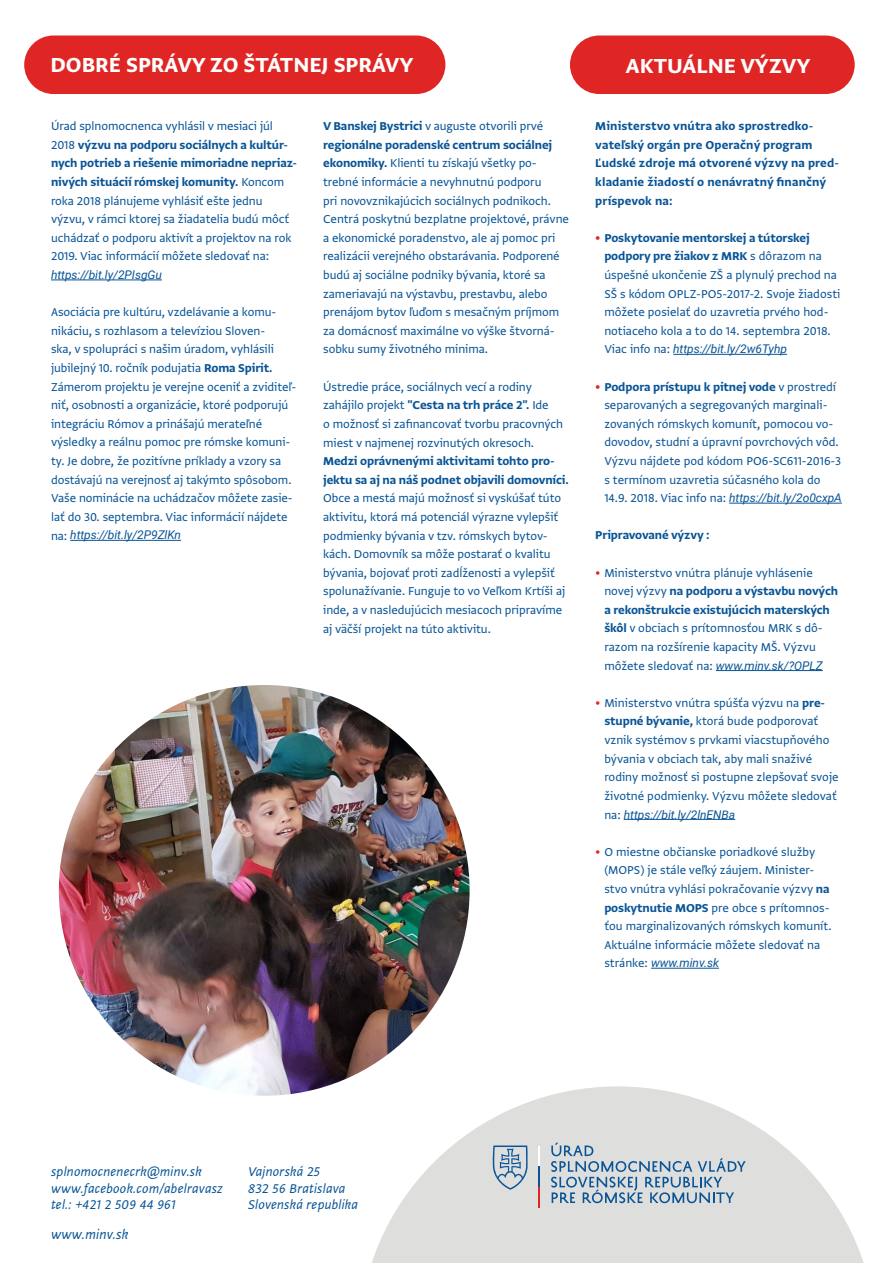
<style>
.page{position:relative;width:893px;height:1263px;background:#fff}
.page>*{position:absolute;margin:0;border:0;box-sizing:border-box;transform-origin:0 0}
.t1{font:24px "Greta Sans Pro Bld";color:#fff}
.t2{font:italic 15.6px "Greta Sans Pro";letter-spacing:.01em;color:#085496}
.t3{font:italic 15px/16.5px "Greta Sans Pro";letter-spacing:.01em;color:#085496}
.t4{font:13.5px/18.6px "Greta Sans Pro";letter-spacing:-.005em;color:#085496}
.t5{font:13.5px/18.6px "Greta Sans Pro Bld";letter-spacing:-.01em;color:#085496}
.t6{font:13.5px/18.6px "Greta Sans Pro Bld";letter-spacing:.01em;color:#085496}
.t7{font:italic 12px "Roboto";letter-spacing:-.005em;color:#085496}
.s1{font-family:"Greta Sans Pro"}
.s2{font-family:"Greta Sans Pro Bld"}
.s3{font-family:"Greta Sans Pro";font-style:normal;font-size:13.5px}
.s4{color:#df2625}
.s5{font-family:"Roboto";font-style:italic;font-size:12px}
</style>
<div class="page">
<svg style="left:372px;top:1086px;width:492px;height:177px;fill:#dededd"></svg>
<div style="left:24px;top:36px;width:421px;height:58px;background:#df2625;border-radius:29px"></div>
<hr style="left:51px;top:280px;width:111px;height:1px;background:#085496">
<hr style="left:70px;top:540px;width:111px;height:1px;background:#085496">
<hr style="left:673px;top:354px;width:114px;height:1px;background:#085496">
<hr style="left:729px;top:503px;width:113px;height:1px;background:#085496">
<hr style="left:716px;top:670px;width:107px;height:1px;background:#085496">
<hr style="left:624px;top:819px;width:111px;height:1px;background:#085496">
<hr style="left:651px;top:968px;width:68px;height:1px;background:#085496">
<div style="left:570px;top:36px;width:285px;height:58px;background:#df2625;border-radius:29px"></div>
<img style="left:59px;top:685px;width:411px;height:411px;border-radius:205px">
<svg style="left:551px;top:1142px;width:195px;height:61px;background:#b6c4cf"></svg>
<hr style="left:538px;top:1145px;width:2px;height:21px;background:#fff">
<svg style="left:492px;top:1145px;width:36px;height:45px;background:#aabccb"></svg>
<hr style="left:538px;top:1166px;width:2px;height:21px;background:#085496">
<hr style="left:538px;top:1187px;width:2px;height:21px;background:#df2625">
<h1 class="t1" style="left:50px;top:47px;width:364px">DOBRÉ SPRÁVY ZO ŠTÁTNEJ SPRÁVY</h1>
<p class="t4" style="left:51px;top:116px;width:223px">Úrad splnomocnenca vyhlásil v mesiaci júl</p>
<p class="t5" style="left:51px;top:134px;width:248px"><span class="s1">2018</span> výzvu na podporu sociálnych a kultúr&shy;nych potrieb a riešenie mimoriadne nepriaz&shy;nivých situácií rómskej komunity. <span class="s1">Koncom</span></p>
<p class="t4" style="left:51px;top:190px;width:242px">roka 2018 plánujeme vyhlásiť ešte jednu výzvu, v rámci ktorej sa žiadatelia budú môcť uchádzať o podporu aktivít a projektov na rok 2019. Viac informácií môžete sledovať na:</p>
<p class="t7" style="left:51px;top:266px;width:112px">https://bit.ly/2PIsgGu</p>
<p class="t4" style="left:51px;top:302px;width:247px">Asociácia pre kultúru, vzdelávanie a komu&shy;nikáciu, s rozhlasom a televíziou Sloven-<br>ska, v spolupráci s našim úradom, vyhlásili jubilejný 10. ročník podujatia <span class="s2">Roma Spirit.<br></span>Zámerom projektu je verejne oceniť a zviditeľ&shy;niť, osobnosti a organizácie, ktoré podporujú integráciu Rómov a prinášajú merateľné výsledky a reálnu pomoc pre rómske komuni&shy;ty. Je dobre, že pozitívne príklady a vzory sa dostávajú na verejnosť aj takýmto spôsobom.<br>Vaše nominácie na uchádzačov môžete zasie&shy;lať do 30. septembra. Viac informácií nájdete</p>
<p class="t7" style="left:51px;top:527px;width:132px"><span class="s3">na:</span> https://bit.ly/2P9ZlKn</p>
<p class="t4" style="left:323px;top:116px;width:222px"><span class="s2">V Banskej Bystrici</span> v auguste otvorili prvé</p>
<p class="t5" style="left:323px;top:134px;width:231px">regionálne poradenské centrum sociálnej</p>
<p class="t4" style="left:323px;top:153px;width:247px"><span class="s2">ekonomiky.</span> Klienti tu získajú všetky po&shy;trebné informácie a nevyhnutnú podporu<br>pri novovznikajúcich sociálnych podnikoch.<br>Centrá poskytnú bezplatne projektové, právne a ekonomické poradenstvo, ale aj pomoc pri realizácii verejného obstarávania. Podporené budú aj sociálne podniky bývania, ktoré sa zameriavajú na výstavbu, prestavbu, alebo prenájom bytov ľuďom s mesačným príjmom za domácnosť maximálne vo výške štvorná&shy;sobku sumy životného minima.</p>
<p class="t4" style="left:323px;top:376px;width:210px">Ústredie práce, sociálnych vecí a rodiny</p>
<p class="t5" style="left:323px;top:395px;width:227px"><span class="s1">zahájilo projekt</span> "Cesta na trh práce 2". <span class="s1">Ide</span></p>
<p class="t4" style="left:323px;top:413px;width:242px">o možnosť si zafinancovať tvorbu pracovných miest v najmenej rozvinutých okresoch.</p>
<p class="t5" style="left:323px;top:450px;width:247px">Medzi oprávnenými aktivitami tohto pro&shy;jektu sa aj na náš podnet objavili domovníci.</p>
<p class="t4" style="left:323px;top:488px;width:244px">Obce a mestá majú možnosť si vyskúšať túto aktivitu, ktorá má potenciál výrazne vylepšiť podmienky bývania v tzv. rómskych bytov&shy;kách. Domovník sa môže postarať o kvalitu bývania, bojovať proti zadĺženosti a vylepšiť spolunažívanie. Funguje to vo Veľkom Krtíši aj inde, a v nasledujúcich mesiacoch pripravíme aj väčší projekt na túto aktivitu.</p>
<h1 class="t1" style="left:626px;top:49px;width:186px">AKTUÁLNE VÝZVY</h1>
<p class="t6" style="left:595px;top:116px;width:245px">Ministerstvo vnútra ako sprostredko&shy;vateľský orgán pre Operačný program Ľudské zdroje má otvorené výzvy na pred&shy;kladanie žiadostí o nenávratný finančný príspevok na:</p>
<p class="t5" style="left:604px;top:227px;width:219px;text-indent:-9px"><span class="s4">•</span> Poskytovanie mentorskej a tútorskej podpory pre žiakov z MRK <span class="s1">s dôrazom na</span></p>
<p class="t4" style="left:604px;top:264px;width:238px">úspešné ukončenie ZŠ a plynulý prechod na SŠ s kódom OPLZ-PO5-2017-2. Svoje žiadosti môžete posielať do uzavretia prvého hod&shy;notiaceho kola a to do 14. septembra 2018.</p>
<p class="t7" style="left:604px;top:341px;width:184px"><span class="s3">Viac info na:</span> https://bit.ly/2w6Tyhp</p>
<p class="t5" style="left:595px;top:376px;width:242px"><span class="s4">•</span> Podpora prístupu k pitnej vode <span class="s1">v prostredí</span></p>
<p class="t4" style="left:604px;top:395px;width:238px">separovaných a segregovaných marginali&shy;zovaných rómskych komunít, pomocou vo&shy;dovodov, studní a úpravní povrchových vôd.<br>Výzvu nájdete pod kódom PO6-SC611-2016-3 s termínom uzavretia súčasného kola do</p>
<p class="t7" style="left:604px;top:490px;width:239px"><span class="s3">14.9. 2018. Viac info na:</span> https://bit.ly/2o0cxpA</p>
<p class="t5" style="left:595px;top:525px;width:116px">Pripravované výzvy :</p>
<p class="t4" style="left:595px;top:562px;width:219px"><span class="s4">•</span> Ministerstvo vnútra plánuje vyhlásenie</p>
<p class="t5" style="left:604px;top:581px;width:235px"><span class="s1">novej výzvy</span> na podporu a výstavbu nových a rekonštrukcie existujúcich materských</p>
<p class="t4" style="left:604px;top:618px;width:220px"><span class="s2">škôl</span> v obciach s prítomnosťou MRK s dô&shy;razom na rozšírenie kapacity MŠ. Výzvu môžete sledovať na: <span class="s5">www.minv.sk/?OPLZ</span></p>
<p class="t4" style="left:604px;top:692px;width:236px;text-indent:-9px"><span class="s4">•</span> Ministerstvo vnútra spúšťa výzvu na <span class="s2">pre&shy;stupné bývanie,</span> ktorá bude podporovať vznik systémov s prvkami viacstupňového bývania v obciach tak, aby mali snaživé rodiny možnosť si postupne zlepšovať svoje životné podmienky. Výzvu môžete sledovať</p>
<p class="t7" style="left:604px;top:806px;width:132px"><span class="s3">na:</span> https://bit.ly/2lnENBa</p>
<p class="t4" style="left:604px;top:841px;width:229px;text-indent:-9px"><span class="s4">•</span> O miestne občianske poriadkové služby (MOPS) je stále veľký záujem. Minister&shy;stvo vnútra vyhlási pokračovanie výzvy <span class="s2">na poskytnutie MOPS</span> pre obce s prítomnos&shy;ťou marginalizovaných rómskych komunít.<br>Aktuálne informácie môžete sledovať na</p>
<p class="t7" style="left:604px;top:955px;width:116px"><span class="s3">stránke:</span> www.minv.sk</p>
<p class="t3" style="left:51px;top:1162px;width:173px">splnomocnenecrk@minv.sk www.facebook.com/abelravasz tel.: +421 2 509 44 961</p>
<p class="t2" style="left:51px;top:1223px;width:79px">www.minv.sk</p>
<p class="t3" style="left:248px;top:1162px;width:112px">Vajnorská 25<br>832 56 Bratislava<br>Slovenská republika</p>
</div>
